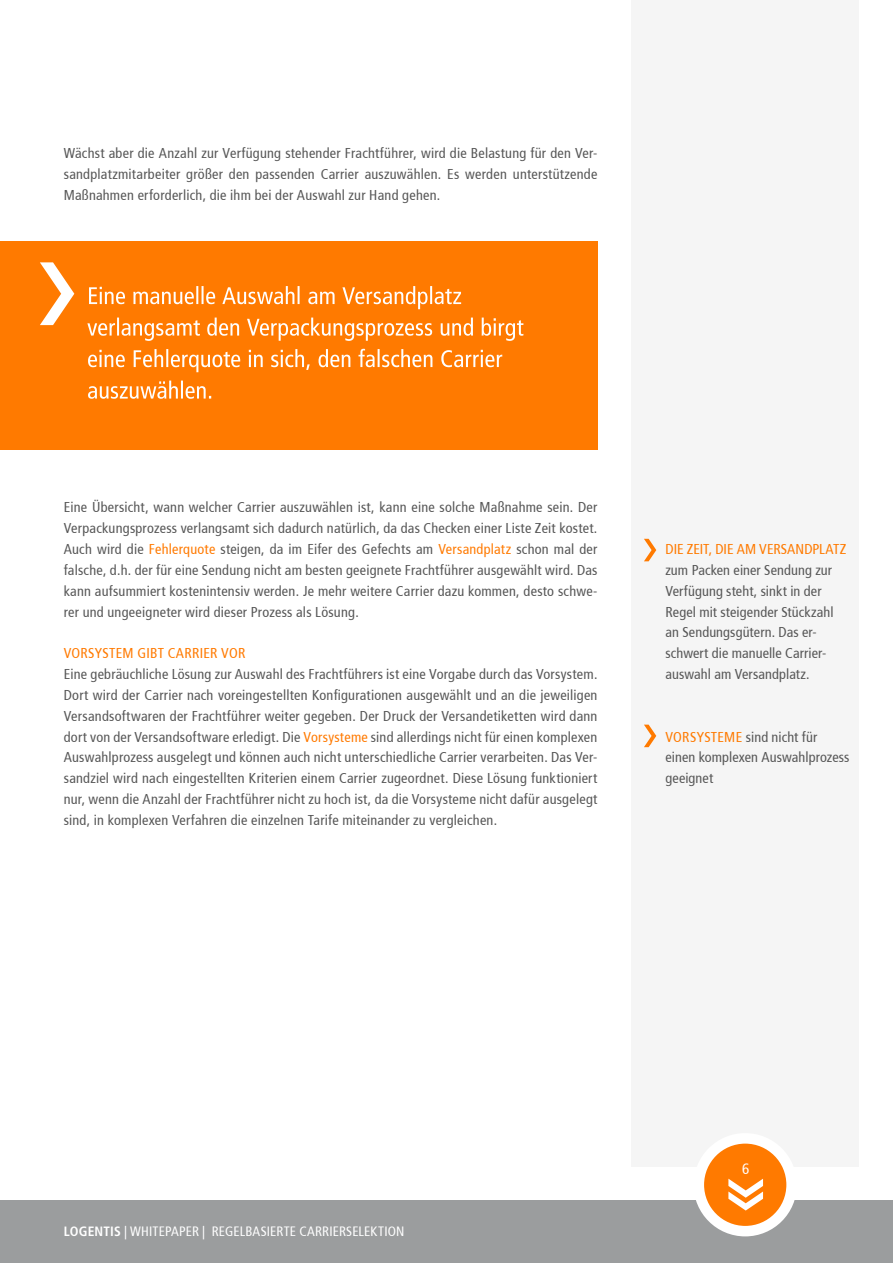
<style>
.page{position:relative;width:893px;height:1263px;background:#fff}
.page>*{position:absolute;margin:0;border:0;box-sizing:border-box;transform-origin:0 0}
.t1{font:condensed 15px "Frutiger LT Std";color:#fff}
.t2{font:condensed 14.25px/20.9px "Frutiger LT Std";letter-spacing:.01em;color:#565656;text-align:justify}
.t3{font:condensed 14.25px "Frutiger LT Std";letter-spacing:.01em;color:#ff7a00}
.t4{font:condensed 13.5px "Frutiger LT Std";letter-spacing:.01em;color:#fff}
.s1{color:#ff7a00}
.s2{font-weight:700}
</style>
<div class="page">
<div style="left:631px;top:0;width:228px;height:1166px;background:#f5f5f5"></div>
<div style="left:0;top:1200px;width:893px;height:63px;background:#9b9d9e"></div>
<svg style="left:699px;top:1138px;width:93px;height:93px;background:#ff9738"></svg>
<div style="left:694px;top:1133px;width:103px;height:103px;border:10px solid #fff;border-radius:50%"></div>
<svg style="left:723px;top:1155px;width:40px;height:81px;background:#fda04b"></svg>
<svg style="left:644px;top:725px;width:13px;height:22px"></svg>
<svg style="left:644px;top:539px;width:13px;height:22px"></svg>
<div style="left:0;top:242px;width:597px;height:208px;background:#ff7a00"></div>
<svg style="left:88px;top:381px;width:123px;height:18px"></svg>
<svg style="left:88px;top:349px;width:414px;height:23px"></svg>
<svg style="left:40px;top:262px;width:483px;height:79px"></svg>
<p class="t2" style="left:64px;top:143px;width:535px">Wächst aber die Anzahl zur Verfügung stehender Frachtführer, wird die Belastung für den Ver&shy;sandplatzmitarbeiter größer den passenden Carrier auszuwählen. Es werden unterstützende Maßnahmen erforderlich, die ihm bei der Auswahl zur Hand gehen.</p>
<p class="t2" style="left:64px;top:497px;width:535px">Eine Übersicht, wann welcher Carrier auszuwählen ist, kann eine solche Maßnahme sein. Der Verpackungsprozess verlangsamt sich dadurch natürlich, da das Checken einer Liste Zeit kostet.<br>Auch wird die <span class="s1">Fehlerquote</span> steigen, da im Eifer des Gefechts am <span class="s1">Versandplatz</span> schon mal der falsche, d.h. der für eine Sendung nicht am besten geeignete Frachtführer ausgewählt wird. Das kann aufsummiert kostenintensiv werden. Je mehr weitere Carrier dazu kommen, desto schwe&shy;rer und ungeeigneter wird dieser Prozess als Lösung.</p>
<p class="t3" style="left:64px;top:645px;width:183px">VORSYSTEM GIBT CARRIER VOR</p>
<p class="t2" style="left:64px;top:664px;width:535px">Eine gebräuchliche Lösung zur Auswahl des Frachtführers ist eine Vorgabe durch das Vorsystem.<br>Dort wird der Carrier nach voreingestellten Konfigurationen ausgewählt und an die jeweiligen Versandsoftwaren der Frachtführer weiter gegeben. Der Druck der Versandetiketten wird dann dort von der Versandsoftware erledigt. Die <span class="s1">Vorsysteme</span> sind allerdings nicht für einen komplexen Auswahlprozess ausgelegt und können auch nicht unterschiedliche Carrier verarbeiten. Das Ver&shy;sandziel wird nach eingestellten Kriterien einem Carrier zugeordnet. Diese Lösung funktioniert nur, wenn die Anzahl der Frachtführer nicht zu hoch ist, da die Vorsysteme nicht dafür ausgelegt sind, in komplexen Verfahren die einzelnen Tarife miteinander zu vergleichen.</p>
<p class="t3" style="left:665px;top:541px;width:182px">DIE ZEIT, DIE AM VERSANDPLATZ</p>
<p class="t2" style="left:665px;top:560px;width:170px;text-align:left">zum Packen einer Sendung zur<br>Verfügung steht, sinkt in der<br>Regel mit steigender Stückzahl an Sendungsgütern. Das er&shy;schwert die manuelle Carrier&shy;auswahl am Versandplatz.</p>
<p class="t2" style="left:665px;top:726px;width:186px;text-align:left"><span class="s1">VORSYSTEME</span> sind nicht für einen komplexen Auswahlprozess geeignet</p>
<p class="t4" style="left:64px;top:1224px;width:342px"><span class="s2">LOGENTIS</span> | WHITEPAPER | REGELBASIERTE CARRIERSELEKTION</p>
<p class="t1" style="left:742px;top:1160px;width:9px">6</p>
</div>
